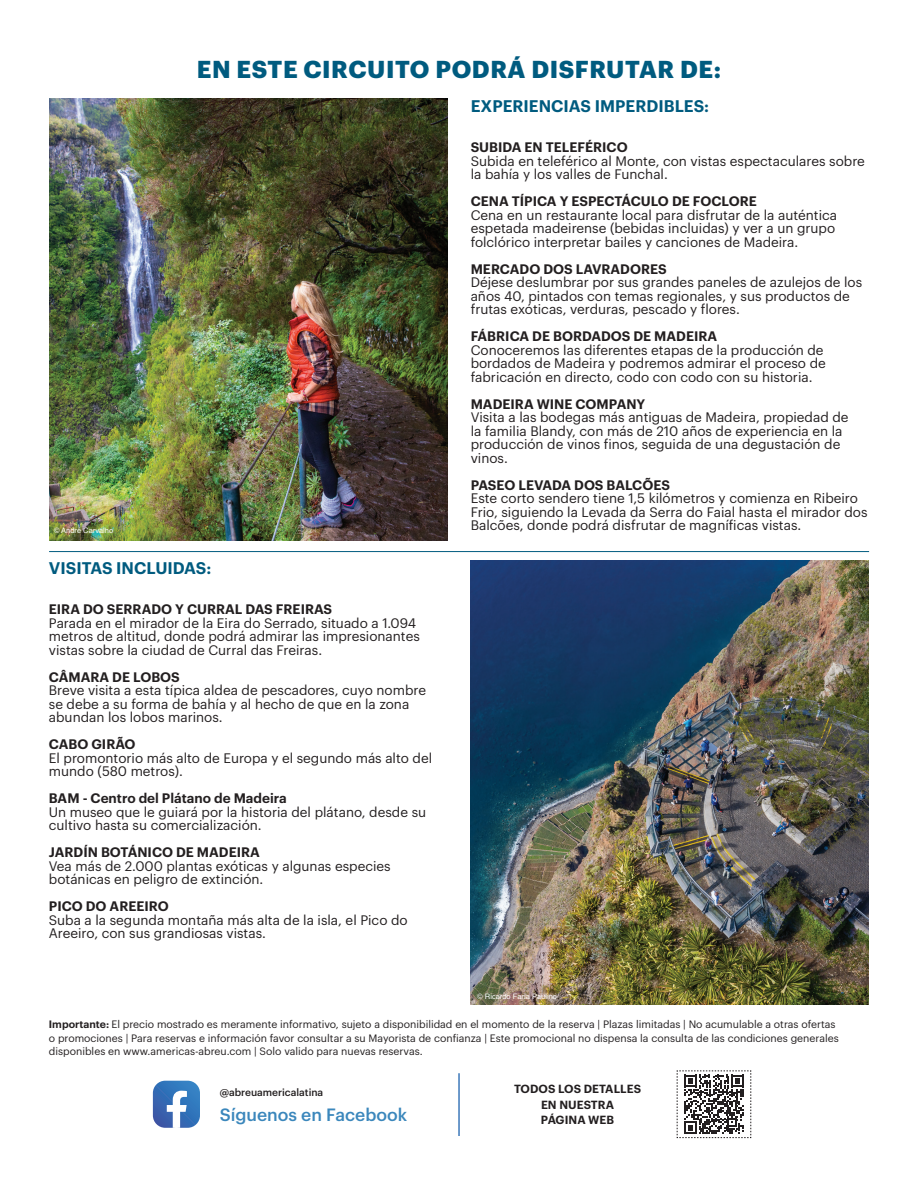
<style>
.page{position:relative;width:918px;height:1188px;background:#fff}
.page>*{position:absolute;margin:0;border:0;box-sizing:border-box;transform-origin:0 0}
.t1{font:700 24px "Graphik";letter-spacing:.025em;color:#005b7f}
.t2{font:500 17.4px "Graphik";color:#3b87bc}
.t3{font:600 16.5px "Graphik";color:#005b7f}
.t4{font:13.5px/13.5px "Graphik";color:#231f20}
.t5{font:600 13.5px "Graphik";color:#231f20}
.t6{font:600 11.55px/15.5px "Graphik";letter-spacing:.005em;color:#231f20;text-align:center}
.t7{font:10.5px/13.5px "Graphik";color:#231f20}
.t8{font:500 10.2px "Graphik";color:#231f20}
.t9{font:7.5px "Helvetica";color:#fff}
.s1{font-weight:600}
</style>
<div class="page">
<svg style="left:677px;top:1070px;width:75px;height:68px"></svg>
<svg style="left:153px;top:1081px;width:47px;height:47px"></svg>
<hr style="left:458px;top:1073px;width:2px;height:63px;background:#1b61ae">
<img style="left:49px;top:98px;width:398px;height:442px">
<img style="left:471px;top:560px;width:398px;height:445px">
<hr style="left:49px;top:551px;width:820px;height:1px;background:#005b7f">
<p class="t9" style="left:54px;top:525px;width:61px">© André Carvalho</p>
<h1 class="t1" style="left:197px;top:51px;width:526px">EN ESTE CIRCUITO PODRÁ DISFRUTAR DE:</h1>
<p class="t3" style="left:471px;top:93px;width:240px">EXPERIENCIAS IMPERDIBLES:</p>
<p class="t5" style="left:471px;top:137px;width:159px">SUBIDA EN TELEFÉRICO</p>
<p class="t4" style="left:471px;top:153px;width:396px">Subida en teleférico al Monte, con vistas espectaculares sobre la bahía y los valles de Funchal.</p>
<p class="t5" style="left:471px;top:191px;width:288px">CENA TÍPICA Y ESPECTÁCULO DE FOCLORE</p>
<p class="t4" style="left:471px;top:207px;width:368px">Cena en un restaurante local para disfrutar de la auténtica espetada madeirense (bebidas incluidas) y ver a un grupo folclórico interpretar bailes y canciones de Madeira.</p>
<p class="t5" style="left:471px;top:259px;width:198px">MERCADO DOS LAVRADORES</p>
<p class="t4" style="left:471px;top:275px;width:393px">Déjese deslumbrar por sus grandes paneles de azulejos de los años 40, pintados con temas regionales, y sus productos de frutas exóticas, verduras, pescado y flores.</p>
<p class="t5" style="left:471px;top:326px;width:248px">FÁBRICA DE BORDADOS DE MADEIRA</p>
<p class="t4" style="left:471px;top:342px;width:357px">Conoceremos las diferentes etapas de la producción de bordados de Madeira y podremos admirar el proceso de fabricación en directo, codo con codo con su historia.</p>
<p class="t5" style="left:471px;top:394px;width:176px">MADEIRA WINE COMPANY</p>
<p class="t4" style="left:471px;top:410px;width:379px">Visita a las bodegas más antiguas de Madeira, propiedad de la familia Blandy, con más de 210 años de experiencia en la producción de vinos finos, seguida de una degustación de vinos.</p>
<p class="t5" style="left:471px;top:475px;width:201px">PASEO LEVADA DOS BALCÕES</p>
<p class="t4" style="left:471px;top:491px;width:398px">Este corto sendero tiene 1,5 kilómetros y comienza en Ribeiro<br>Frio, siguiendo la Levada da Serra do Faial hasta el mirador dos<br>Balcões, donde podrá disfrutar de magníficas vistas.</p>
<p class="t3" style="left:49px;top:555px;width:164px">VISITAS INCLUIDAS:</p>
<p class="t5" style="left:49px;top:599px;width:285px">EIRA DO SERRADO Y CURRAL DAS FREIRAS</p>
<p class="t4" style="left:49px;top:615px;width:373px">Parada en el mirador de la Eira do Serrado, situado a 1.094 metros de altitud, donde podrá admirar las impresionantes vistas sobre la ciudad de Curral das Freiras.</p>
<p class="t5" style="left:49px;top:667px;width:132px">CÂMARA DE LOBOS</p>
<p class="t4" style="left:49px;top:683px;width:379px">Breve visita a esta típica aldea de pescadores, cuyo nombre se debe a su forma de bahía y al hecho de que en la zona abundan los lobos marinos.</p>
<p class="t5" style="left:49px;top:734px;width:88px">CABO GIRÃO</p>
<p class="t4" style="left:49px;top:750px;width:385px">El promontorio más alto de Europa y el segundo más alto del mundo (580 metros).</p>
<p class="t5" style="left:49px;top:788px;width:240px">BAM - Centro del Plátano de Madeira</p>
<p class="t4" style="left:49px;top:804px;width:379px">Un museo que le guiará por la historia del plátano, desde su cultivo hasta su comercialización.</p>
<p class="t5" style="left:49px;top:842px;width:213px">JARDÍN BOTÁNICO DE MADEIRA</p>
<p class="t4" style="left:49px;top:858px;width:343px">Vea más de 2.000 plantas exóticas y algunas especies botánicas en peligro de extinción.</p>
<p class="t5" style="left:49px;top:896px;width:121px">PICO DO AREEIRO</p>
<p class="t4" style="left:49px;top:912px;width:360px">Suba a la segunda montaña más alta de la isla, el Pico do<br>Areeiro, con sus grandiosas vistas.</p>
<p class="t9" style="left:477px;top:990px;width:81px">© Ricardo Faria Paulino</p>
<p class="t7" style="left:49px;top:1017px;width:791px"><span class="s1">Importante:</span> El precio mostrado es meramente informativo, sujeto a disponibilidad en el momento de la reserva | Plazas limitadas | No acumulable a otras ofertas o promociones | Para reservas e información favor consultar a su Mayorista de confianza | Este promocional no dispensa la consulta de las condiciones generales disponibles en www.americas-abreu.com | Solo valido para nuevas reservas.</p>
<p class="t8" style="left:220px;top:1084px;width:105px">@abreuamericalatina</p>
<p class="t2" style="left:220px;top:1101px;width:189px">Síguenos en Facebook</p>
<p class="t6" style="left:514px;top:1080px;width:129px">TODOS LOS DETALLES<br>EN NUESTRA<br>PÁGINA WEB</p>
</div>
